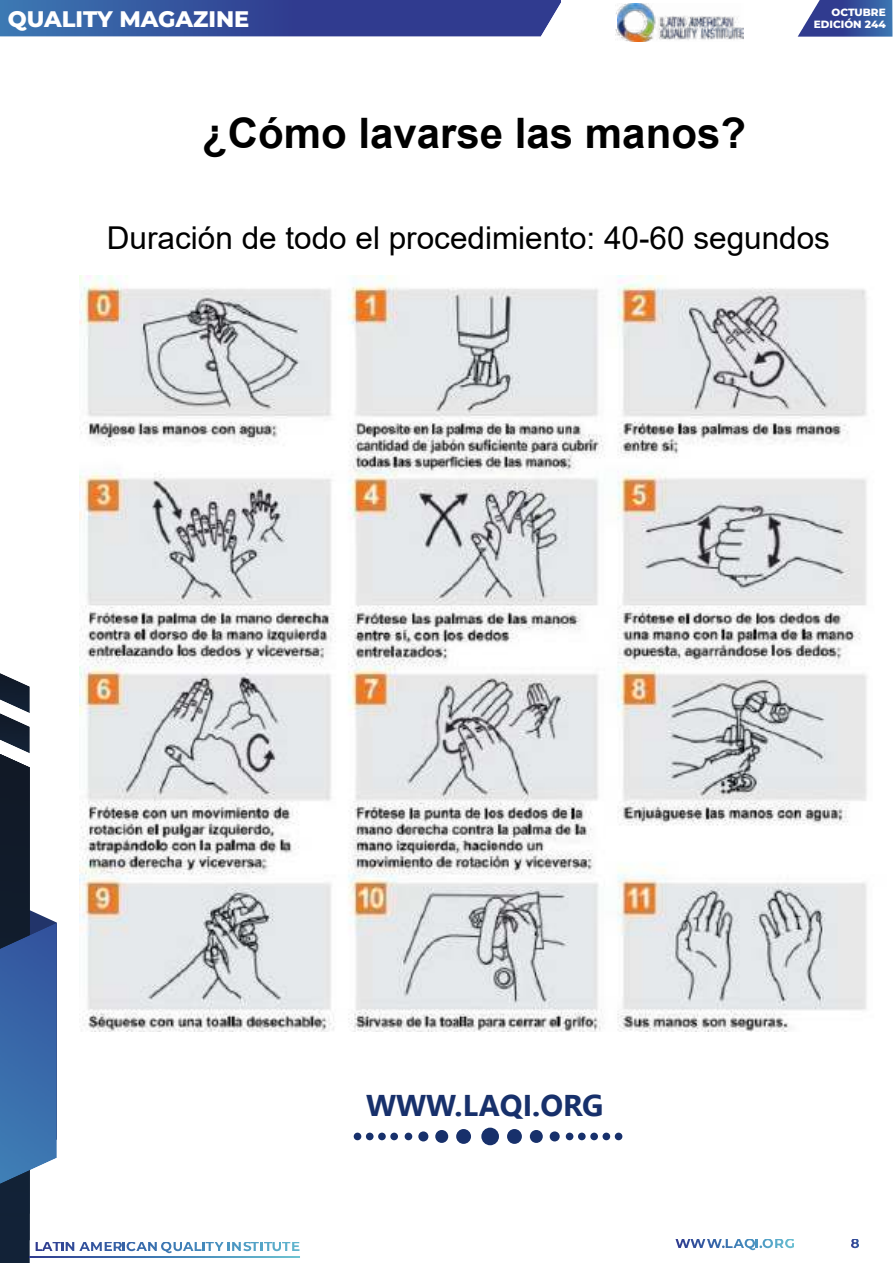
<style>
.page{position:relative;width:893px;height:1263px;background:#fff}
.page>*{position:absolute;margin:0;border:0;box-sizing:border-box;transform-origin:0 0}
.t1{font:700 42px "Arial";color:#000}
.t2{font:31.5px "Arial";color:#000}
.t3{font:700 30px "Nirmala UI";color:#17306b}
.t4{font:800 22.5px "Montserrat";color:#fff}
.t5{font:800 10.5px/12px "Montserrat";color:#fff;text-align:right}
</style>
<div class="page">
<img style="left:798px;top:0;width:94px;height:37px">
<img style="left:0;top:0;width:561px;height:37px">
<svg style="left:30px;top:910px;width:27px;height:13px"></svg>
<img style="left:0;top:1240px;width:30px;height:23px">
<img style="left:0;top:673px;width:30px;height:567px">
<img style="left:0;top:754px;width:30px;height:460px">
<img style="left:0;top:923px;width:57px;height:261px">
<svg style="left:851px;top:1239px;width:8px;height:9px"></svg>
<img style="left:615px;top:10px;width:33px;height:32px">
<img style="left:675px;top:1239px;width:30px;height:9px">
<img style="left:707px;top:1239px;width:15px;height:9px">
<svg style="left:722px;top:1239px;width:72px;height:11px"></svg>
<svg style="left:36px;top:1242px;width:263px;height:11px"></svg>
<img style="left:30px;top:1256px;width:270px;height:2px">
<img style="left:618px;top:3px;width:125px;height:38px">
<div style="left:481px;top:1127px;width:18px;height:18px;background:#17306b;border-radius:50%"></div>
<div style="left:507px;top:1129px;width:15px;height:15px;background:#17306b;border-radius:50%"></div>
<div style="left:456px;top:1129px;width:15px;height:15px;background:#17306b;border-radius:50%"></div>
<div style="left:530px;top:1130px;width:13px;height:13px;background:#17306b;border-radius:50%"></div>
<div style="left:435px;top:1130px;width:13px;height:13px;background:#17306b;border-radius:50%"></div>
<div style="left:550px;top:1131px;width:10px;height:10px;background:#17306b;border-radius:50%"></div>
<div style="left:418px;top:1131px;width:10px;height:10px;background:#17306b;border-radius:50%"></div>
<div style="left:566px;top:1132px;width:7px;height:8px;background:#17306b;border-radius:50%"></div>
<div style="left:590px;top:1132px;width:8px;height:8px;background:#17306b;border-radius:50%"></div>
<div style="left:354px;top:1132px;width:7px;height:8px;background:#17306b;border-radius:50%"></div>
<div style="left:615px;top:1132px;width:7px;height:8px;background:#17306b;border-radius:50%"></div>
<div style="left:378px;top:1132px;width:8px;height:8px;background:#17306b;border-radius:50%"></div>
<div style="left:578px;top:1132px;width:8px;height:8px;background:#17306b;border-radius:50%"></div>
<div style="left:602px;top:1132px;width:8px;height:8px;background:#17306b;border-radius:50%"></div>
<div style="left:366px;top:1132px;width:8px;height:8px;background:#17306b;border-radius:50%"></div>
<div style="left:390px;top:1132px;width:8px;height:8px;background:#17306b;border-radius:50%"></div>
<div style="left:405px;top:1132px;width:7px;height:8px;background:#17306b;border-radius:50%"></div>
<img style="left:80px;top:275px;width:787px;height:756px">
<p class="t4" style="left:8px;top:11px;width:243px">QUALITY MAGAZINE</p>
<p class="t5" style="left:814px;top:7px;width:73px">OCTUBRE<br>EDICIÓN 244</p>
<h1 class="t1" style="left:202px;top:118px;width:545px">¿Cómo lavarse las manos?</h1>
<p class="t2" style="left:107px;top:226px;width:725px">Duración de todo el procedimiento: 40-60 segundos</p>
<p class="t3" style="left:366px;top:1094px;width:239px">WWW.LAQI.ORG</p>
</div>
